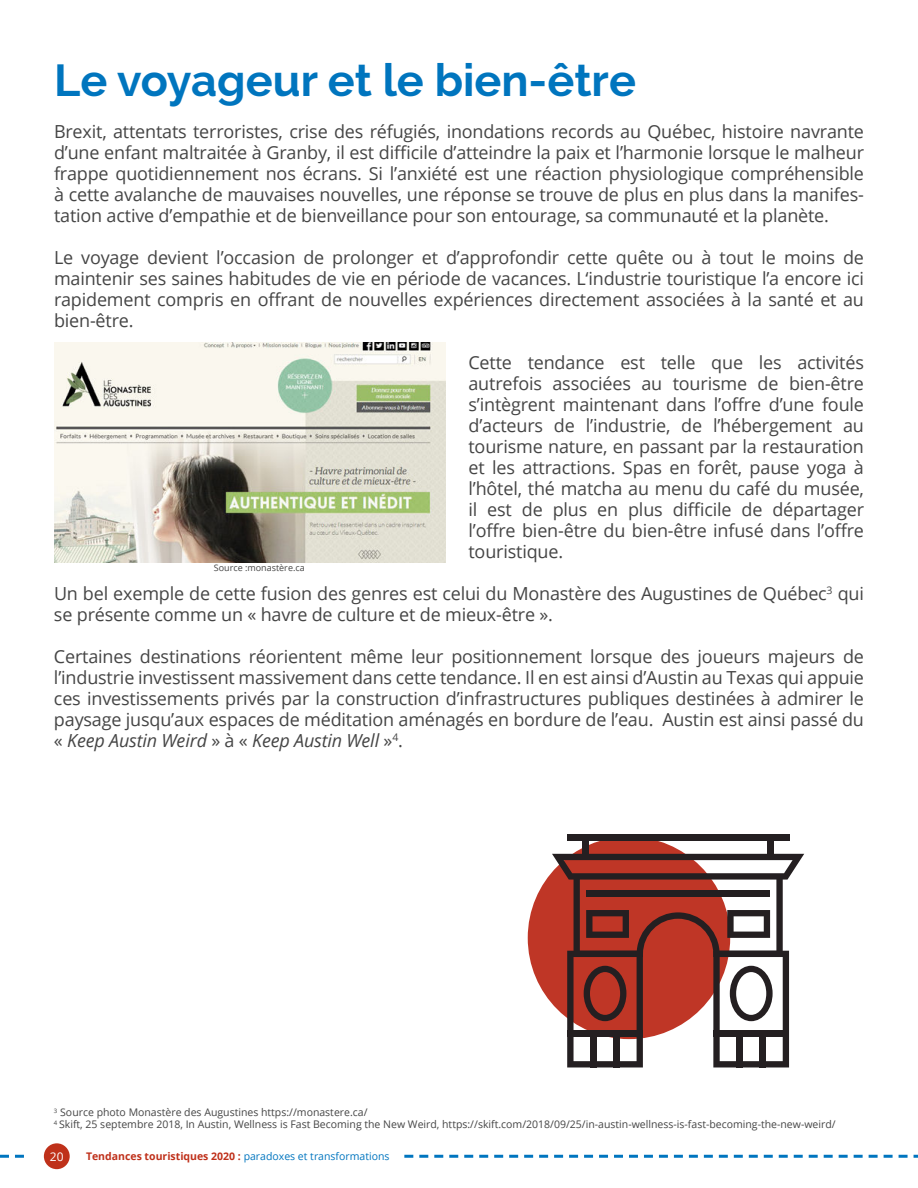
<style>
.page{position:relative;width:918px;height:1188px;background:#fff}
.page>*{position:absolute;margin:0;border:0;box-sizing:border-box;transform-origin:0 0}
.t1{font:700 45px "Raleway";color:#0075be}
.t2{font:18px/21px "Open Sans";letter-spacing:-.01em;color:#454545;text-align:justify}
.t3{font:12px "Open Sans";color:#fff}
.t4{font:10.5px/12px "Open Sans";color:#454545}
.t5{font:700 10.5px "Open Sans";color:#bf301a}
.t6{font:9px "Open Sans";color:#454545}
.s1{font-style:italic}
.s2{font-weight:400;color:#0075bf}
</style>
<div class="page">
<svg style="left:0;top:1155px;width:918px;height:3px"></svg>
<div style="left:28px;top:1143px;width:373px;height:26px;background:#fff"></div>
<div style="left:44px;top:1143px;width:26px;height:26px;background:#bf311a;border-radius:50%"></div>
<img style="left:55px;top:342px;width:391px;height:221px">
<div style="left:528px;top:837px;width:202px;height:202px;background:#bf3626;border-radius:50%"></div>
<div style="left:567px;top:834px;width:223px;height:6px;background:#241f21"></div>
<div style="left:582px;top:837px;width:7px;height:20px;background:#241f21"></div>
<div style="left:767px;top:837px;width:7px;height:20px;background:#241f21"></div>
<svg style="left:552px;top:854px;width:252px;height:213px"></svg>
<h1 class="t1" style="left:54px;top:55px;width:584px">Le voyageur et le bien-être</h1>
<p class="t2" style="left:54px;top:121px;width:812px">Brexit, attentats terroristes, crise des réfugiés, inondations records au Québec, histoire navrante d’une enfant maltraitée à Granby, il est difficile d’atteindre la paix et l’harmonie lorsque le malheur frappe quotidiennement nos écrans. Si l’anxiété est une réaction physiologique compréhensible à cette avalanche de mauvaises nouvelles, une réponse se trouve de plus en plus dans la manifes&shy;tation active d’empathie et de bienveillance pour son entourage, sa communauté et la planète.</p>
<p class="t2" style="left:54px;top:247px;width:812px">Le voyage devient l’occasion de prolonger et d’approfondir cette quête ou à tout le moins de maintenir ses saines habitudes de vie en période de vacances. L‘industrie touristique l’a encore ici rapidement compris en offrant de nouvelles expériences directement associées à la santé et au bien-être.</p>
<p class="t2" style="left:468px;top:352px;width:397px">Cette tendance est telle que les activités autrefois associées au tourisme de bien-être s’intègrent maintenant dans l’offre d’une foule d’acteurs de l’industrie, de l’hébergement au tourisme nature, en passant par la restauration et les attractions. Spas en forêt, pause yoga à l’hôtel, thé matcha au menu du café du musée, il est de plus en plus difficile de départager l’offre bien-être du bien-être infusé dans l’offre touristique.</p>
<p class="t2" style="left:54px;top:583px;width:812px">Un bel exemple de cette fusion des genres est celui du Monastère des Augustines de Québec<sup>3</sup> qui se présente comme un « havre de culture et de mieux-être ».</p>
<p class="t2" style="left:54px;top:646px;width:812px">Certaines destinations réorientent même leur positionnement lorsque des joueurs majeurs de l’industrie investissent massivement dans cette tendance. Il en est ainsi d’Austin au Texas qui appuie ces investissements privés par la construction d’infrastructures publiques destinées à admirer le paysage jusqu’aux espaces de méditation aménagés en bordure de l’eau. Austin est ainsi passé du « <span class="s1">Keep Austin Weird</span> » à « <span class="s1">Keep Austin Well</span> »<sup>4</sup>.</p>
<p class="t6" style="left:214px;top:562px;width:92px">Source :monastère.ca</p>
<p class="t4" style="left:54px;top:1106px;width:783px"><sup>3</sup> Source photo Monastère des Augustines https://monastere.ca/<br><sup>4</sup> Skift, 25 septembre 2018, In Austin, Wellness is Fast Becoming the New Weird, https://skift.com/2018/09/25/in-austin-wellness-is-fast-becoming-the-new-weird/</p>
<p class="t3" style="left:50px;top:1152px;width:15px">20</p>
<p class="t5" style="left:86px;top:1152px;width:305px">Tendances touristiques 2020 : <span class="s2">paradoxes et transformations</span></p>
</div>
